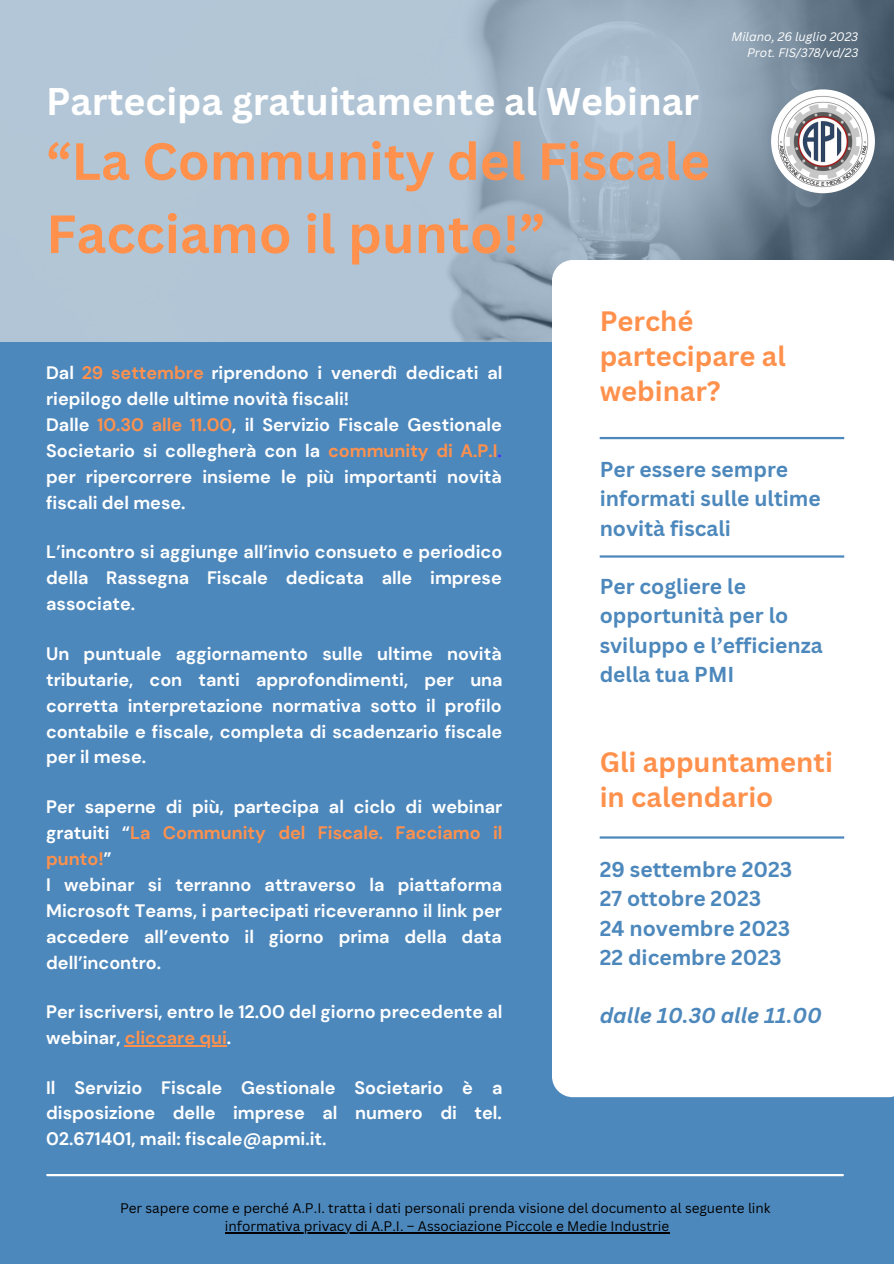
<style>
.page{position:relative;width:894px;height:1264px;background:#fff}
.page>*{position:absolute;margin:0;border:0;box-sizing:border-box;transform-origin:0 0}
.t1{font:700 52.5px "Canva Sans";color:#ff914d}
.t2{font:700 51px "Canva Sans";color:#ff914d}
.t3{font:700 37.5px "Canva Sans";color:#fff}
.t4{font:700 27.3px/35px "Canva Sans";color:#ff914d}
.t5{font:700 21px/29.2px "Canva Sans";color:#4d88bc}
.t6{font:italic 700 21px "Canva Sans";color:#4d88bc}
.t7{font:700 18px/26px "DM Sans";color:#fff;text-align:justify}
.t8{font:13.5px "Canva Sans";color:#000}
.t9{font:italic 12px "Canva Sans";color:#fff}
.s1{color:#ff914d}
.s2{color:#4131ff}
</style>
<div class="page">
<div style="left:0;top:0;width:893px;height:1263px;background:#4d88bc"></div>
<hr style="left:47px;top:1173px;width:795px;height:3px;background:#fff">
<img style="left:0;top:0;width:893px;height:341px">
<div style="left:552px;top:260px;width:341px;height:837px;background:#fff"></div>
<hr style="left:599px;top:555px;width:245px;height:2px;background:#4d88bc">
<img style="left:770px;top:89px;width:104px;height:104px;border-radius:50%">
<hr style="left:599px;top:836px;width:245px;height:2px;background:#4d88bc">
<hr style="left:599px;top:437px;width:245px;height:2px;background:#4d88bc">
<hr style="left:125px;top:1045px;width:102px;height:1px;background:#ff914d">
<hr style="left:225px;top:1232px;width:444px;height:1px;background:#000">
<p class="t3" style="left:46px;top:75px;width:654px">Partecipa gratuitamente al Webinar</p>
<p class="t2" style="left:46px;top:125px;width:665px">“La Community del Fiscale</p>
<p class="t1" style="left:46px;top:197px;width:500px">Facciamo il punto!”</p>
<p class="t9" style="left:731px;top:29px;width:128px">Milano, 26 luglio 2023</p>
<p class="t9" style="left:746px;top:45px;width:113px">Prot. FIS/378/vd/23</p>
<p class="t7" style="left:46px;top:360px;width:458px">Dal <span class="s1">29 settembre</span> riprendono i venerdì dedicati al riepilogo delle ultime novità fiscali!</p>
<p class="t7" style="left:46px;top:412px;width:457px">Dalle <span class="s1">10.30 alle 11.00</span>, il Servizio Fiscale Gestionale Societario si collegherà con la <span class="s1">community di A.P.I</span><span class="s2">. </span>per ripercorrere insieme le più importanti novità fiscali del mese.</p>
<p class="t7" style="left:46px;top:539px;width:457px">L’incontro si aggiunge all’invio consueto e periodico della Rassegna Fiscale dedicata alle imprese associate.</p>
<p class="t7" style="left:46px;top:640px;width:458px">Un puntuale aggiornamento sulle ultime novità tributarie, con tanti approfondimenti, per una corretta interpretazione normativa sotto il profilo contabile e fiscale, completa di scadenzario fiscale per il mese.</p>
<p class="t7" style="left:46px;top:794px;width:457px">Per saperne di più, partecipa al ciclo di webinar gratuiti “<span class="s1">La Community del Fiscale. Facciamo il punto!</span>”</p>
<p class="t7" style="left:46px;top:871px;width:457px">I webinar si terranno attraverso la piattaforma Microsoft Teams, i partecipati riceveranno il link per accedere all’evento il giorno prima della data dell’incontro.</p>
<p class="t7" style="left:46px;top:998px;width:457px">Per iscriversi, entro le 12.00 del giorno precedente al webinar, <span class="s1">cliccare qui</span>.</p>
<p class="t7" style="left:46px;top:1074px;width:457px">Il Servizio Fiscale Gestionale Societario è a disposizione delle imprese al numero di tel.<br>02.671401, mail: fiscale@apmi.it.</p>
<p class="t4" style="left:599px;top:303px;width:187px">Perché partecipare al webinar?</p>
<p class="t5" style="left:599px;top:454px;width:222px">Per essere sempre informati sulle ultime novità fiscali</p>
<p class="t5" style="left:599px;top:571px;width:190px">Per cogliere le opportunità per lo</p>
<p class="t5" style="left:599px;top:630px;width:224px">sviluppo e l’efficienza della tua PMI</p>
<p class="t4" style="left:599px;top:744px;width:235px">Gli appuntamenti in calendario</p>
<p class="t5" style="left:599px;top:854px;width:194px">29 settembre 2023</p>
<p class="t5" style="left:599px;top:883px;width:163px">27 ottobre 2023</p>
<p class="t5" style="left:599px;top:912px;width:192px">24 novembre 2023</p>
<p class="t5" style="left:599px;top:942px;width:183px">22 dicembre 2023</p>
<p class="t6" style="left:599px;top:1001px;width:223px">dalle 10.30 alle 11.00</p>
<p class="t8" style="left:120px;top:1198px;width:652px">Per sapere come e perché A.P.I. tratta i dati personali prenda visione del documento al seguente link</p>
<p class="t8" style="left:225px;top:1216px;width:445px">informativa privacy di A.P.I. – Associazione Piccole e Medie Industrie</p>
</div>
